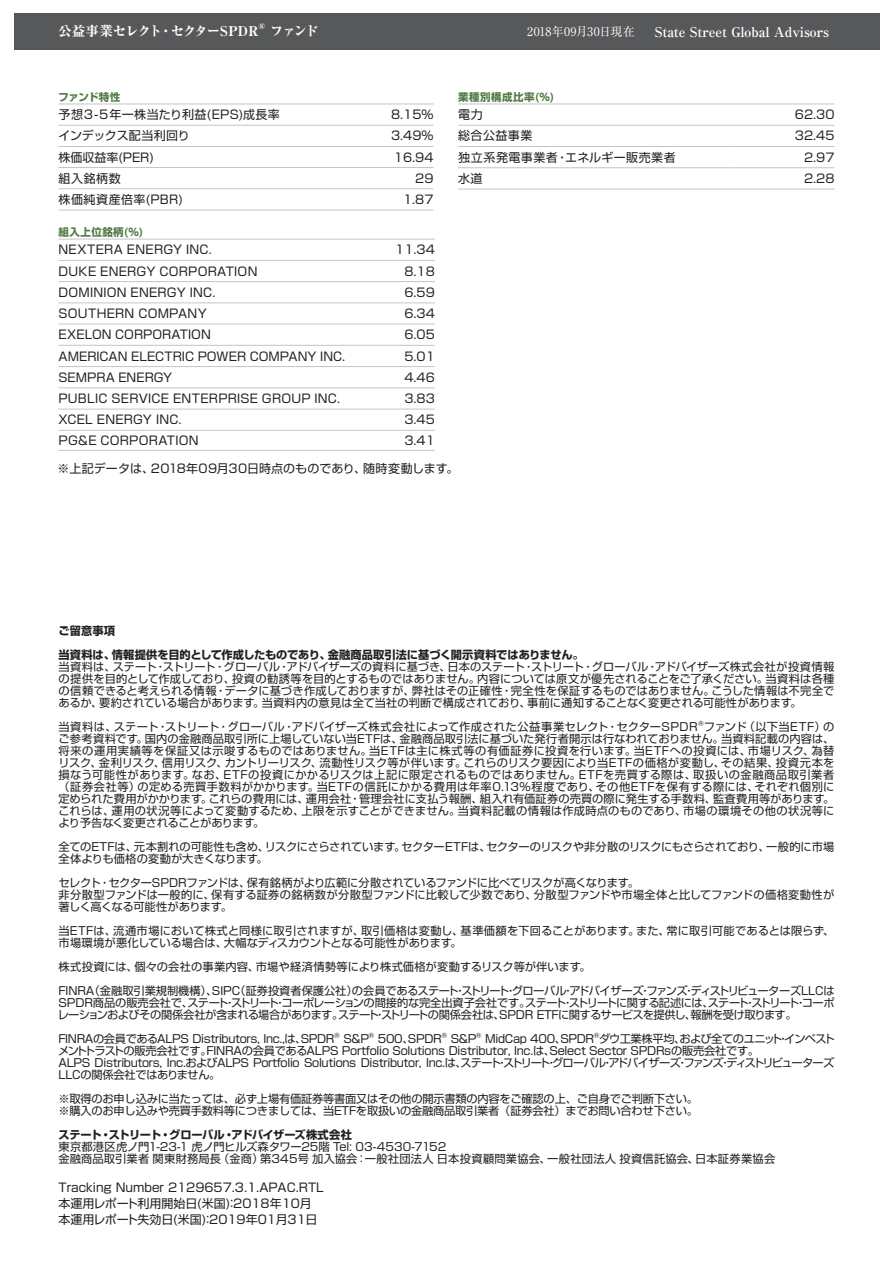
<style>
.page{position:relative;width:893px;height:1263px;background:#fff}
.page>*{position:absolute;margin:0;border:0;box-sizing:border-box;transform-origin:0 0}
.t1{font:700 13.5px "Ryumin Pro";letter-spacing:-.01em;color:#fff}
.t2{font:800 13.5px "Ryumin Pro";letter-spacing:-.005em;color:#fff}
.t3{font:800 13.5px "Ryumin Pro";letter-spacing:-.07em;color:#fff}
.t4{font:12px/16.2px "Shin Go Pro";letter-spacing:.01em;color:#231f20}
.t5{font:12px "Shin Go Pro";letter-spacing:.045em;color:#231f20}
.t6{font:12px "Ryumin Pro";letter-spacing:.005em;color:#fff}
.t7{font:12px "Shin Go Pro";letter-spacing:.035em;color:#231f20}
.t8{font:12px "Shin Go Pro";letter-spacing:-.015em;color:#231f20}
.t9{font:11.25px/12px "Shin Go Pro";letter-spacing:-.02em;color:#231f20}
.t10{font:11.25px/12px "Shin Go Pro";letter-spacing:-.045em;color:#231f20}
.t11{font:11.25px/12px "Shin Go Pro";letter-spacing:.005em;color:#231f20}
.t12{font:11.25px/12px "Shin Go Pro";letter-spacing:.01em;color:#231f20}
.t13{font:11.25px "Shin Go Pro";letter-spacing:.02em;color:#231f20}
.t14{font:700 11.25px/24px "Shin Go Pro";letter-spacing:-.01em;color:#231f20}
.t15{font:700 11.25px "Shin Go Pro";letter-spacing:-.045em;color:#231f20}
.t16{font:700 10.5px "Shin Go Pro";letter-spacing:.045em;color:#537a46}
.t17{font:800 7.8px "Ryumin Pro";color:#fff}
.t18{font:6.6px "Shin Go Pro";color:#231f20}
</style>
<div class="page">
<hr style="left:458px;top:146px;width:271px;height:1px;background:#c3c5c6">
<hr style="left:729px;top:146px;width:105px;height:1px;background:#c3c5c6">
<hr style="left:458px;top:167px;width:271px;height:1px;background:#c3c5c6">
<hr style="left:729px;top:167px;width:105px;height:1px;background:#c3c5c6">
<hr style="left:458px;top:125px;width:271px;height:1px;background:#c3c5c6">
<hr style="left:729px;top:125px;width:105px;height:1px;background:#c3c5c6">
<hr style="left:458px;top:189px;width:271px;height:1px;background:#c3c5c6">
<hr style="left:729px;top:189px;width:105px;height:1px;background:#c3c5c6">
<hr style="left:458px;top:104px;width:271px;height:1px;background:#c3c5c6">
<hr style="left:729px;top:104px;width:105px;height:1px;background:#c3c5c6">
<hr style="left:58px;top:104px;width:230px;height:1px;background:#c3c5c6">
<hr style="left:288px;top:104px;width:146px;height:1px;background:#c3c5c6">
<hr style="left:58px;top:125px;width:230px;height:1px;background:#c3c5c6">
<hr style="left:288px;top:125px;width:146px;height:1px;background:#c3c5c6">
<hr style="left:58px;top:146px;width:230px;height:1px;background:#c3c5c6">
<hr style="left:288px;top:146px;width:146px;height:1px;background:#c3c5c6">
<hr style="left:58px;top:167px;width:230px;height:1px;background:#c3c5c6">
<hr style="left:288px;top:167px;width:146px;height:1px;background:#c3c5c6">
<hr style="left:58px;top:188px;width:230px;height:1px;background:#c3c5c6">
<hr style="left:288px;top:188px;width:146px;height:1px;background:#c3c5c6">
<hr style="left:58px;top:210px;width:230px;height:1px;background:#c3c5c6">
<hr style="left:288px;top:210px;width:146px;height:1px;background:#c3c5c6">
<hr style="left:58px;top:239px;width:293px;height:1px;background:#c3c5c6">
<hr style="left:351px;top:239px;width:84px;height:1px;background:#c3c5c6">
<hr style="left:58px;top:260px;width:293px;height:1px;background:#c3c5c6">
<hr style="left:351px;top:260px;width:84px;height:1px;background:#c3c5c6">
<hr style="left:58px;top:281px;width:293px;height:1px;background:#c3c5c6">
<hr style="left:351px;top:281px;width:84px;height:1px;background:#c3c5c6">
<hr style="left:58px;top:302px;width:293px;height:1px;background:#c3c5c6">
<hr style="left:351px;top:302px;width:84px;height:1px;background:#c3c5c6">
<hr style="left:58px;top:324px;width:293px;height:1px;background:#c3c5c6">
<hr style="left:351px;top:324px;width:84px;height:1px;background:#c3c5c6">
<hr style="left:58px;top:345px;width:293px;height:1px;background:#c3c5c6">
<hr style="left:351px;top:345px;width:84px;height:1px;background:#c3c5c6">
<hr style="left:58px;top:366px;width:293px;height:1px;background:#c3c5c6">
<hr style="left:351px;top:366px;width:84px;height:1px;background:#c3c5c6">
<hr style="left:58px;top:387px;width:293px;height:1px;background:#c3c5c6">
<hr style="left:351px;top:387px;width:84px;height:1px;background:#c3c5c6">
<hr style="left:58px;top:409px;width:293px;height:1px;background:#c3c5c6">
<hr style="left:351px;top:409px;width:84px;height:1px;background:#c3c5c6">
<hr style="left:58px;top:430px;width:293px;height:1px;background:#c3c5c6">
<hr style="left:351px;top:430px;width:84px;height:1px;background:#c3c5c6">
<hr style="left:58px;top:450px;width:293px;height:1px;background:#c3c5c6">
<hr style="left:351px;top:450px;width:84px;height:1px;background:#c3c5c6">
<div style="left:14px;top:14px;width:865px;height:36px;background:#57585a"></div>
<p class="t2" style="left:58px;top:20px;width:202px">公益事業セレクト・セクターSPDR</p>
<p class="t17" style="left:258px;top:20px;width:8px">®</p>
<p class="t3" style="left:270px;top:20px;width:50px">ファンド</p>
<p class="t6" style="left:527px;top:22px;width:109px">2018年09月30日現在</p>
<p class="t1" style="left:655px;top:22px;width:176px">State Street Global Advisors</p>
<p class="t16" style="left:58px;top:88px;width:63px">ファンド特性</p>
<p class="t4" style="left:58px;top:105px;width:223px">予想３-５年一株当たり利益(EPS)成長率</p>
<p class="t4" style="left:391px;top:105px;width:44px">8.15%</p>
<p class="t8" style="left:58px;top:126px;width:133px">インデックス配当利回り</p>
<p class="t4" style="left:391px;top:126px;width:44px">3.49%</p>
<p class="t4" style="left:58px;top:147px;width:97px">株価収益率(PER)</p>
<p class="t4" style="left:394px;top:147px;width:41px">16.94</p>
<p class="t4" style="left:58px;top:169px;width:64px">組入銘柄数</p>
<p class="t4" style="left:415px;top:169px;width:20px">29</p>
<p class="t7" style="left:58px;top:190px;width:126px">株価純資産倍率(PBR)</p>
<p class="t4" style="left:403px;top:190px;width:32px">1.87</p>
<p class="t16" style="left:58px;top:223px;width:86px">組入上位銘柄(%)</p>
<p class="t4" style="left:58px;top:240px;width:155px">NEXTERA ENERGY INC.</p>
<p class="t4" style="left:395px;top:240px;width:41px">11.34</p>
<p class="t4" style="left:58px;top:261px;width:200px">DUKE ENERGY CORPORATION</p>
<p class="t4" style="left:404px;top:261px;width:32px">8.18</p>
<p class="t4" style="left:58px;top:283px;width:158px">DOMINION ENERGY INC.</p>
<p class="t4" style="left:404px;top:283px;width:32px">6.59</p>
<p class="t4" style="left:58px;top:304px;width:150px">SOUTHERN COMPANY</p>
<p class="t4" style="left:404px;top:304px;width:32px">6.34</p>
<p class="t4" style="left:58px;top:325px;width:154px">EXELON CORPORATION</p>
<p class="t4" style="left:404px;top:325px;width:32px">6.05</p>
<p class="t4" style="left:58px;top:346px;width:288px">AMERICAN ELECTRIC POWER COMPANY INC.</p>
<p class="t4" style="left:404px;top:346px;width:32px">5.01</p>
<p class="t4" style="left:58px;top:368px;width:115px">SEMPRA ENERGY</p>
<p class="t4" style="left:404px;top:368px;width:32px">4.46</p>
<p class="t4" style="left:58px;top:389px;width:283px">PUBLIC SERVICE ENTERPRISE GROUP INC.</p>
<p class="t4" style="left:404px;top:389px;width:32px">3.83</p>
<p class="t4" style="left:58px;top:410px;width:125px">XCEL ENERGY INC.</p>
<p class="t4" style="left:404px;top:410px;width:32px">3.45</p>
<p class="t4" style="left:58px;top:431px;width:142px">PG&amp;E CORPORATION</p>
<p class="t4" style="left:404px;top:431px;width:32px">3.41</p>
<p class="t16" style="left:458px;top:88px;width:98px">業種別構成比率(%)</p>
<p class="t4" style="left:458px;top:105px;width:26px">電力</p>
<p class="t4" style="left:795px;top:105px;width:41px">62.30</p>
<p class="t4" style="left:458px;top:126px;width:76px">総合公益事業</p>
<p class="t4" style="left:795px;top:126px;width:41px">32.45</p>
<p class="t5" style="left:458px;top:147px;width:219px">独立系発電事業者・エネルギー販売業者</p>
<p class="t4" style="left:804px;top:148px;width:32px">2.97</p>
<p class="t4" style="left:458px;top:169px;width:26px">水道</p>
<p class="t4" style="left:804px;top:169px;width:32px">2.28</p>
<p class="t4" style="left:57px;top:459px;width:402px">※上記データは、2018年09月30日時点のものであり、随時変動します。</p>
<p class="t14" style="left:58px;top:618px;width:527px">ご留意事項<br>当資料は、情報提供を目的として作成したものであり、金融商品取引法に基づく開示資料ではありません。</p>
<p class="t9" style="left:58px;top:659px;width:777px;text-align:justify">当資料は、ステート・ストリート・グローバル・アドバイザーズの資料に基づき、日本のステート・ストリート・グローバル・アドバイザーズ株式会社が投資情報の提供を目的として作成しており、投資の勧誘等を目的とするものではありません。内容については原文が優先されることをご了承ください。当資料は各種の信頼できると考えられる情報・データに基づき作成しておりますが、弊社はその正確性・完全性を保証するものではありません。こうした情報は不完全であるか、要約されている場合があります。当資料内の意見は全て当社の判断で構成されており、事前に通知することなく変更される可能性があります。</p>
<p class="t13" style="left:58px;top:718px;width:641px">当資料は、ステート・ストリート・グローバル・アドバイザーズ株式会社によって作成された公益事業セレクト・セクターSPDR</p>
<p class="t18" style="left:698px;top:718px;width:7px">®</p>
<p class="t9" style="left:59px;top:719px;width:777px;text-align:justify;text-indent:645px">ファンド（以下当ETF）のご参考資料です。国内の金融商品取引所に上場していない当ETFは、金融商品取引法に基づいた発行者開示は行なわれておりません。当資料記載の内容は、将来の運用実績等を保証又は示唆するものではありません。当ETFは主に株式等の有価証券に投資を行います。当ETFへの投資には、市場リスク、為替リスク、金利リスク、信用リスク、カントリーリスク、流動性リスク等が伴います。これらのリスク要因により当ETFの価格が変動し、その結果、投資元本を損なう可能性があります。なお、ETFの投資にかかるリスクは上記に限定されるものではありません。ETFを売買する際は、取扱いの金融商品取引業者（証券会社等）の定める売買手数料がかかります。当ETFの信託にかかる費用は年率0.13%程度であり、その他ETFを保有する際には、それぞれ個別に定められた費用がかかります。これらの費用には、運用会社・管理会社に支払う報酬、組入れ有価証券の売買の際に発生する手数料、監査費用等があります。これらは、運用の状況等によって変動するため、上限を示すことができません。当資料記載の情報は作成時点のものであり、市場の環境その他の状況等により予告なく変更されることがあります。</p>
<p class="t9" style="left:59px;top:839px;width:777px">全てのETFは、元本割れの可能性も含め、リスクにさらされています。セクターETFは、セクターのリスクや非分散のリスクにもさらされており、一般的に市場全体よりも価格の変動が大きくなります。</p>
<p class="t9" style="left:59px;top:875px;width:777px">セレクト・セクターSPDRファンドは、保有銘柄がより広範に分散されているファンドに比べてリスクが高くなります。<br>非分散型ファンドは一般的に、保有する証券の銘柄数が分散型ファンドに比較して少数であり、分散型ファンドや市場全体と比してファンドの価格変動性が著しく高くなる可能性があります。</p>
<p class="t11" style="left:59px;top:923px;width:777px">当ETFは、流通市場において株式と同様に取引されますが、取引価格は変動し、基準価額を下回ることがあります。また、常に取引可能であるとは限らず、市場環境が悪化している場合は、大幅なディスカウントとなる可能性があります。</p>
<p class="t9" style="left:59px;top:953px;width:778px;line-height:24px">株式投資には、個々の会社の事業内容、市場や経済情勢等により株式価格が変動するリスク等が伴います。<br>FINRA（金融取引業規制機構）、SIPC（証券投資者保護公社）の会員であるステート・ストリート・グローバル・アドバイザーズ・ファンズ・ディストリビューターズLLCは</p>
<p class="t10" style="left:58px;top:995px;width:778px">SPDR商品の販売会社で、ステート・ストリート・コーポレーションの間接的な完全出資子会社です。ステート・ストリートに関する記述には、ステート・ストリート・コーポレーションおよびその関係会社が含まれる場合があります。ステート・ストリートの関係会社は、SPDR ETFに関するサービスを提供し、報酬を受け取ります。</p>
<p class="t9" style="left:59px;top:1031px;width:277px">FINRAの会員であるALPS Distributors, Inc.,は、SPDR</p>
<p class="t18" style="left:334px;top:1030px;width:7px">®</p>
<p class="t9" style="left:343px;top:1031px;width:27px">S&amp;P</p>
<p class="t18" style="left:369px;top:1030px;width:7px">®</p>
<p class="t9" style="left:378px;top:1031px;width:65px">500、SPDR</p>
<p class="t18" style="left:441px;top:1030px;width:7px">®</p>
<p class="t9" style="left:451px;top:1031px;width:27px">S&amp;P</p>
<p class="t18" style="left:476px;top:1030px;width:7px">®</p>
<p class="t9" style="left:485px;top:1031px;width:351px">MidCap 400、SPDR ダウ工業株平均、および全てのユニット・インベスト</p>
<p class="t18" style="left:594px;top:1030px;width:7px">®</p>
<p class="t9" style="left:58px;top:1043px;width:778px">メントトラストの販売会社です。FINRAの会員であるALPS Portfolio Solutions Distributor, Inc.は、Select Sector SPDRsの販売会社です。<br>ALPS Distributors, Inc.およびALPS Portfolio Solutions Distributor, Inc.は、ステート・ストリート・グローバル・アドバイザーズ・ファンズ・ディストリビューターズ<br>LLCの関係会社ではありません。</p>
<p class="t9" style="left:59px;top:1091px;width:641px">※取得のお申し込みに当たっては、必ず上場有価証券等書面又はその他の開示書類の内容をご確認の上、ご自身でご判断下さい。※購入のお申し込みや売買手数料等につきましては、当ETFを取扱いの金融商品取引業者（証券会社）までお問い合わせ下さい。</p>
<p class="t15" style="left:59px;top:1126px;width:295px">ステート・ストリート・グローバル・アドバイザーズ株式会社</p>
<p class="t12" style="left:59px;top:1139px;width:718px">東京都港区虎ノ門1-23-1 虎ノ門ヒルズ森タワー25階 Tel: 03-4530-7152<br>金融商品取引業者 関東財務局長（金商）第345号 加入協会：一般社団法人 日本投資顧問業協会、一般社団法人 投資信託協会、日本証券業協会</p>
<p class="t4" style="left:58px;top:1177px;width:267px">Tracking Number 2129657.3.1.APAC.RTL本運用レポート利用開始日(米国)：2018年10月本運用レポート失効日(米国)：2019年01月31日</p>
</div>
